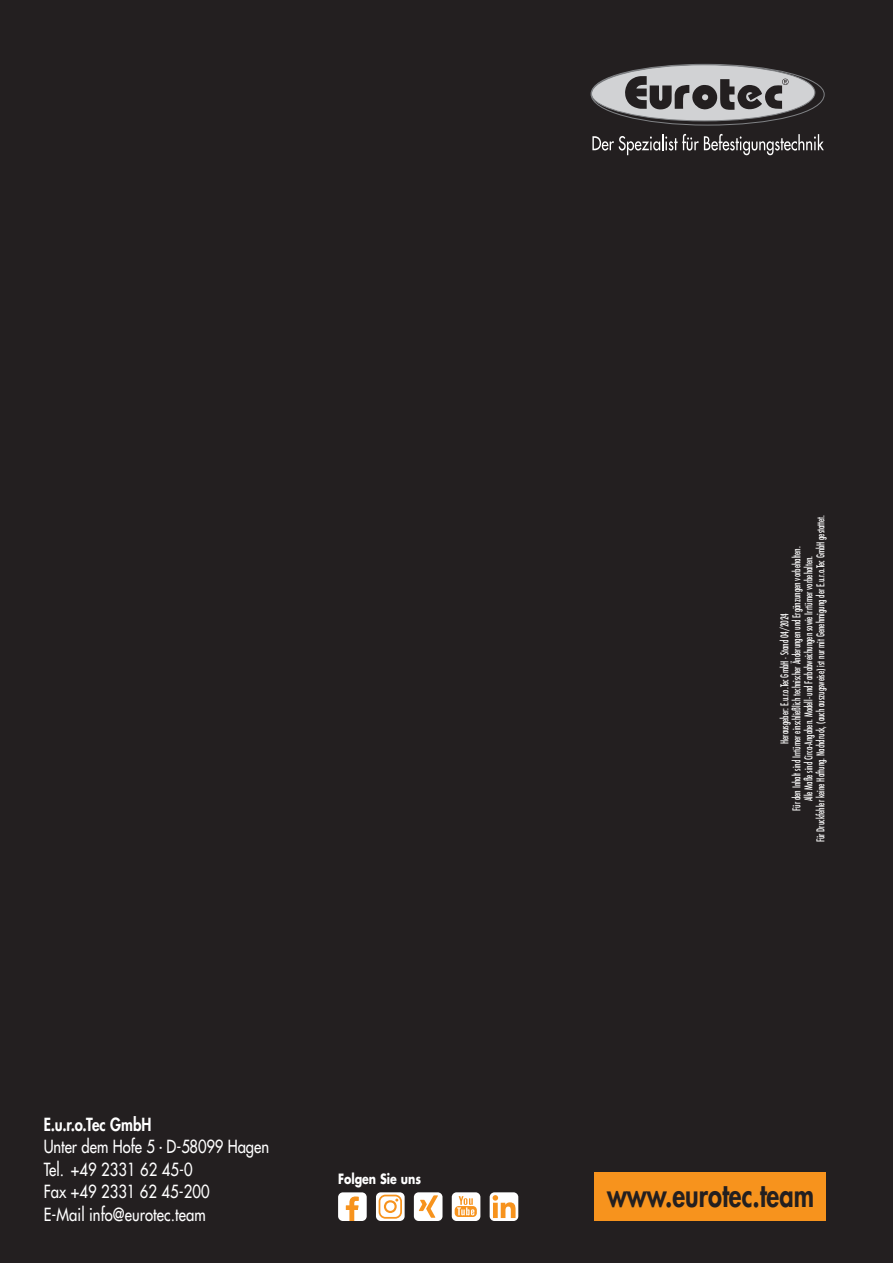
<style>
.page{position:relative;width:893px;height:1263px;background:#231f20}
.page>*{position:absolute;margin:0;border:0;box-sizing:border-box;transform-origin:0 0}
.t1{font:800 31.65px "Futura Std";color:#231f20;scale:.8 1}
.t2{font:500 17.7px/22.5px "Futura Std";letter-spacing:.005em;color:#fff;scale:.84 1}
.t3{font:700 13.8px "Futura Std";color:#fff;scale:.8 1}
.t4{font:condensed 10.5px/12px "Futura Std";color:#fff;text-align:center;scale:.84 1}
.s1{font-weight:800}
</style>
<div class="page">
<div style="left:338px;top:1192px;width:29px;height:29px;background:#fff;border-radius:5px"></div>
<svg style="left:346px;top:1197px;width:13px;height:24px"></svg>
<div style="left:376px;top:1192px;width:29px;height:29px;background:#fff;border-radius:5px"></div>
<svg style="left:379px;top:1194px;width:23px;height:25px"></svg>
<div style="left:414px;top:1192px;width:28px;height:29px;background:#fff;border-radius:5px"></div>
<svg style="left:419px;top:1195px;width:19px;height:23px"></svg>
<div style="left:452px;top:1192px;width:28px;height:29px;background:#fff;border-radius:5px"></div>
<svg style="left:455px;top:1206px;width:22px;height:11px"></svg>
<svg style="left:457px;top:1196px;width:17px;height:19px"></svg>
<div style="left:490px;top:1192px;width:28px;height:29px;background:#fff;border-radius:5px"></div>
<svg style="left:493px;top:1195px;width:23px;height:23px"></svg>
<div style="left:594px;top:1172px;width:231px;height:49px;background:#f7931d"></div>
<svg style="left:591px;top:64px;width:233px;height:61px"></svg>
<div style="left:591px;top:65px;width:224px;height:56px;background:#d1d2d4;border-radius:50%"></div>
<svg style="left:625px;top:76px;width:163px;height:34px"></svg>
<svg style="left:592px;top:134px;width:232px;height:21px"></svg>
<h2 class="t2" style="left:44px;top:1113px;width:270px"><span class="s1">E.u.r.o.Tec GmbH<br></span>Unter dem Hofe 5 <sup>•</sup> D-58099 Hagen<br>Tel. +49 2331 62 45-0<br>Fax +49 2331 62 45-200<br>E-Mail info@eurotec.team</h2>
<h3 class="t3" style="left:338px;top:1169px;width:105px">Folgen Sie uns</h3>
<p class="t4" style="left:779px;top:842px;width:392px;rotate:-90deg">Herausgeber: E.u.r.o.Tec GmbH · Stand 04/2024<br>Für den Inhalt sind Irrtümer einschließlich technischer Änderungen und Ergänzungen vorbehalten.<br>Alle Maße sind Circa-Angaben. Modell- und Farbabweichungen sowie Irrtümer vorbehalten.<br>Für Druckfehler keine Haftung. Nachdruck, (auch auszugsweise) ist nur mit Genehmigung der E.u.r.o.Tec GmbH gestattet.</p>
<h1 class="t1" style="left:607px;top:1175px;width:260px">www.eurotec.team</h1>
</div>
